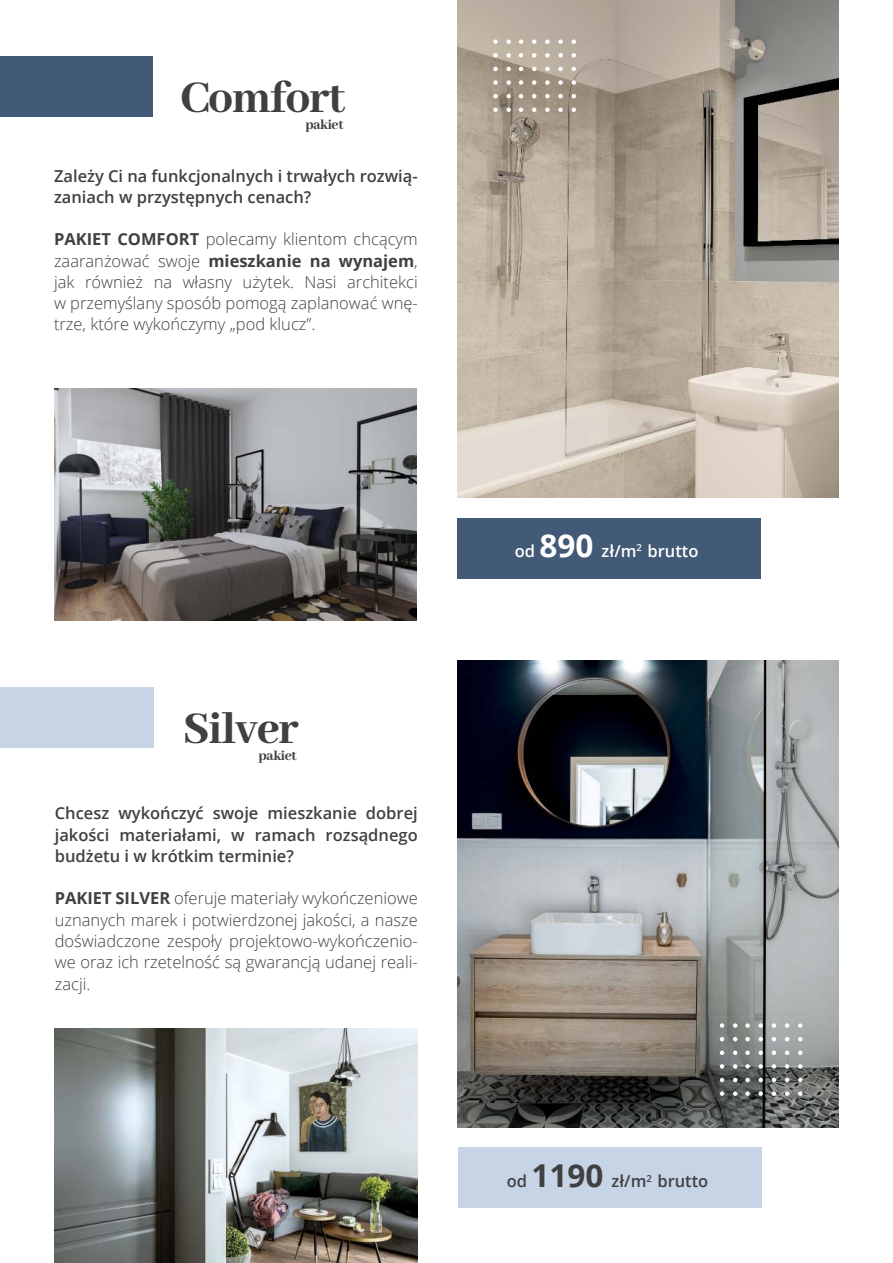
<style>
.page{position:relative;width:893px;height:1263px;background:#fff}
.page>*{position:absolute;margin:0;border:0;box-sizing:border-box;transform-origin:0 0}
.t1{font:800 49.35px "Abhaya Libre";letter-spacing:-.025em;color:#404041}
.t2{font:300 16.5px/21.3px "Open Sans";color:#404041;text-align:justify}
.t3{font:600 16.5px/21.3px "Open Sans";color:#404041}
.t4{font:600 16.5px "Open Sans";color:#fff}
.t5{font:800 15.15px "Abhaya Libre";letter-spacing:-.025em;color:#404041}
.s1{font-weight:700}
.s2{font-weight:700;font-size:31.5px}
</style>
<div class="page">
<img style="left:458px;top:0;width:381px;height:497px">
<div style="left:0;top:56px;width:153px;height:60px;background:#425a76"></div>
<div style="left:457px;top:519px;width:303px;height:60px;background:#425a76"></div>
<img style="left:54px;top:388px;width:363px;height:233px">
<div style="left:0;top:687px;width:154px;height:60px;background:#c7d4e6"></div>
<div style="left:458px;top:1147px;width:303px;height:60px;background:#c7d4e6"></div>
<img style="left:458px;top:661px;width:381px;height:466px">
<img style="left:55px;top:1029px;width:363px;height:234px">
<svg style="left:745px;top:1023px;width:5px;height:5px"></svg>
<svg style="left:720px;top:1023px;width:4px;height:5px"></svg>
<svg style="left:745px;top:1050px;width:5px;height:5px"></svg>
<svg style="left:720px;top:1050px;width:4px;height:5px"></svg>
<svg style="left:745px;top:1078px;width:5px;height:4px"></svg>
<svg style="left:720px;top:1078px;width:4px;height:4px"></svg>
<svg style="left:745px;top:1037px;width:5px;height:4px"></svg>
<svg style="left:720px;top:1037px;width:4px;height:4px"></svg>
<svg style="left:745px;top:1064px;width:5px;height:5px"></svg>
<svg style="left:720px;top:1064px;width:4px;height:5px"></svg>
<svg style="left:745px;top:1091px;width:5px;height:5px"></svg>
<svg style="left:720px;top:1091px;width:4px;height:5px"></svg>
<svg style="left:758px;top:1023px;width:5px;height:5px"></svg>
<svg style="left:733px;top:1023px;width:4px;height:5px"></svg>
<svg style="left:758px;top:1050px;width:5px;height:5px"></svg>
<svg style="left:733px;top:1050px;width:4px;height:5px"></svg>
<svg style="left:758px;top:1078px;width:5px;height:4px"></svg>
<svg style="left:733px;top:1078px;width:4px;height:4px"></svg>
<svg style="left:758px;top:1037px;width:5px;height:4px"></svg>
<svg style="left:733px;top:1037px;width:4px;height:4px"></svg>
<svg style="left:758px;top:1064px;width:5px;height:5px"></svg>
<svg style="left:733px;top:1064px;width:4px;height:5px"></svg>
<svg style="left:758px;top:1091px;width:5px;height:5px"></svg>
<svg style="left:733px;top:1091px;width:4px;height:5px"></svg>
<svg style="left:772px;top:1023px;width:4px;height:5px"></svg>
<svg style="left:772px;top:1050px;width:4px;height:5px"></svg>
<svg style="left:772px;top:1078px;width:4px;height:4px"></svg>
<svg style="left:772px;top:1037px;width:4px;height:4px"></svg>
<svg style="left:772px;top:1064px;width:4px;height:5px"></svg>
<svg style="left:772px;top:1091px;width:4px;height:5px"></svg>
<svg style="left:785px;top:1023px;width:4px;height:5px"></svg>
<svg style="left:785px;top:1050px;width:4px;height:5px"></svg>
<svg style="left:785px;top:1078px;width:4px;height:4px"></svg>
<svg style="left:785px;top:1037px;width:4px;height:4px"></svg>
<svg style="left:785px;top:1064px;width:4px;height:5px"></svg>
<svg style="left:785px;top:1091px;width:4px;height:5px"></svg>
<svg style="left:798px;top:1023px;width:4px;height:5px"></svg>
<svg style="left:798px;top:1050px;width:4px;height:5px"></svg>
<svg style="left:798px;top:1078px;width:4px;height:4px"></svg>
<svg style="left:798px;top:1037px;width:4px;height:4px"></svg>
<svg style="left:798px;top:1064px;width:4px;height:5px"></svg>
<svg style="left:798px;top:1091px;width:4px;height:5px"></svg>
<svg style="left:519px;top:39px;width:4px;height:5px"></svg>
<svg style="left:493px;top:39px;width:5px;height:5px"></svg>
<svg style="left:519px;top:67px;width:4px;height:4px"></svg>
<svg style="left:493px;top:67px;width:5px;height:4px"></svg>
<svg style="left:519px;top:94px;width:4px;height:4px"></svg>
<svg style="left:493px;top:94px;width:5px;height:4px"></svg>
<svg style="left:519px;top:53px;width:4px;height:5px"></svg>
<svg style="left:493px;top:53px;width:5px;height:5px"></svg>
<svg style="left:519px;top:80px;width:4px;height:5px"></svg>
<svg style="left:493px;top:80px;width:5px;height:5px"></svg>
<svg style="left:519px;top:108px;width:4px;height:4px"></svg>
<svg style="left:493px;top:108px;width:5px;height:4px"></svg>
<svg style="left:532px;top:39px;width:4px;height:5px"></svg>
<svg style="left:506px;top:39px;width:5px;height:5px"></svg>
<svg style="left:532px;top:67px;width:4px;height:4px"></svg>
<svg style="left:506px;top:67px;width:5px;height:4px"></svg>
<svg style="left:532px;top:94px;width:4px;height:4px"></svg>
<svg style="left:506px;top:94px;width:5px;height:4px"></svg>
<svg style="left:532px;top:53px;width:4px;height:5px"></svg>
<svg style="left:506px;top:53px;width:5px;height:5px"></svg>
<svg style="left:532px;top:80px;width:4px;height:5px"></svg>
<svg style="left:506px;top:80px;width:5px;height:5px"></svg>
<svg style="left:532px;top:108px;width:4px;height:4px"></svg>
<svg style="left:506px;top:108px;width:5px;height:4px"></svg>
<svg style="left:545px;top:39px;width:5px;height:5px"></svg>
<svg style="left:545px;top:67px;width:5px;height:4px"></svg>
<svg style="left:545px;top:94px;width:5px;height:4px"></svg>
<svg style="left:545px;top:53px;width:5px;height:5px"></svg>
<svg style="left:545px;top:80px;width:5px;height:5px"></svg>
<svg style="left:545px;top:108px;width:5px;height:4px"></svg>
<svg style="left:558px;top:39px;width:5px;height:5px"></svg>
<svg style="left:558px;top:67px;width:5px;height:4px"></svg>
<svg style="left:558px;top:94px;width:5px;height:4px"></svg>
<svg style="left:558px;top:53px;width:5px;height:5px"></svg>
<svg style="left:558px;top:80px;width:5px;height:5px"></svg>
<svg style="left:558px;top:108px;width:5px;height:4px"></svg>
<svg style="left:571px;top:39px;width:5px;height:5px"></svg>
<svg style="left:571px;top:67px;width:5px;height:4px"></svg>
<svg style="left:571px;top:94px;width:5px;height:4px"></svg>
<svg style="left:571px;top:53px;width:5px;height:5px"></svg>
<svg style="left:571px;top:80px;width:5px;height:5px"></svg>
<svg style="left:571px;top:108px;width:5px;height:4px"></svg>
<h1 class="t1" style="left:181px;top:71px;width:167px">Comfort</h1>
<p class="t5" style="left:305px;top:117px;width:40px">pakiet</p>
<p class="t3" style="left:54px;top:165px;width:365px">Zależy Ci na funkcjonalnych i trwałych rozwią&shy;zaniach w przystępnych cenach?</p>
<p class="t2" style="left:54px;top:228px;width:365px"><span class="s1">PAKIET COMFORT</span> polecamy klientom chcącym zaaranżować swoje <span class="s1">mieszkanie na wynajem</span>, jak również na własny użytek. Nasi architekci w przemyślany sposób pomogą zaplanować wnę&shy;trze, które wykończymy „pod klucz”.</p>
<h1 class="t1" style="left:183px;top:701px;width:117px">Silver</h1>
<p class="t5" style="left:259px;top:747px;width:40px">pakiet</p>
<p class="t3" style="left:55px;top:802px;width:364px;text-align:justify">Chcesz wykończyć swoje mieszkanie dobrej jakości materiałami, w ramach rozsądnego budżetu i w krótkim terminie?</p>
<p class="t2" style="left:55px;top:887px;width:364px"><span class="s1">PAKIET SILVER</span> oferuje materiały wykończeniowe uznanych marek i potwierdzonej jakości, a nasze doświadczone zespoły projektowo-wykończenio&shy;we oraz ich rzetelność są gwarancją udanej reali&shy;zacji.</p>
<p class="t4" style="left:515px;top:539px;width:185px">od <span class="s2">890</span> zł/m<sup>2</sup> brutto</p>
<p class="t3" style="left:507px;top:1170px;width:203px">od <span class="s2">1190</span> zł/m<sup>2</sup> brutto</p>
</div>
